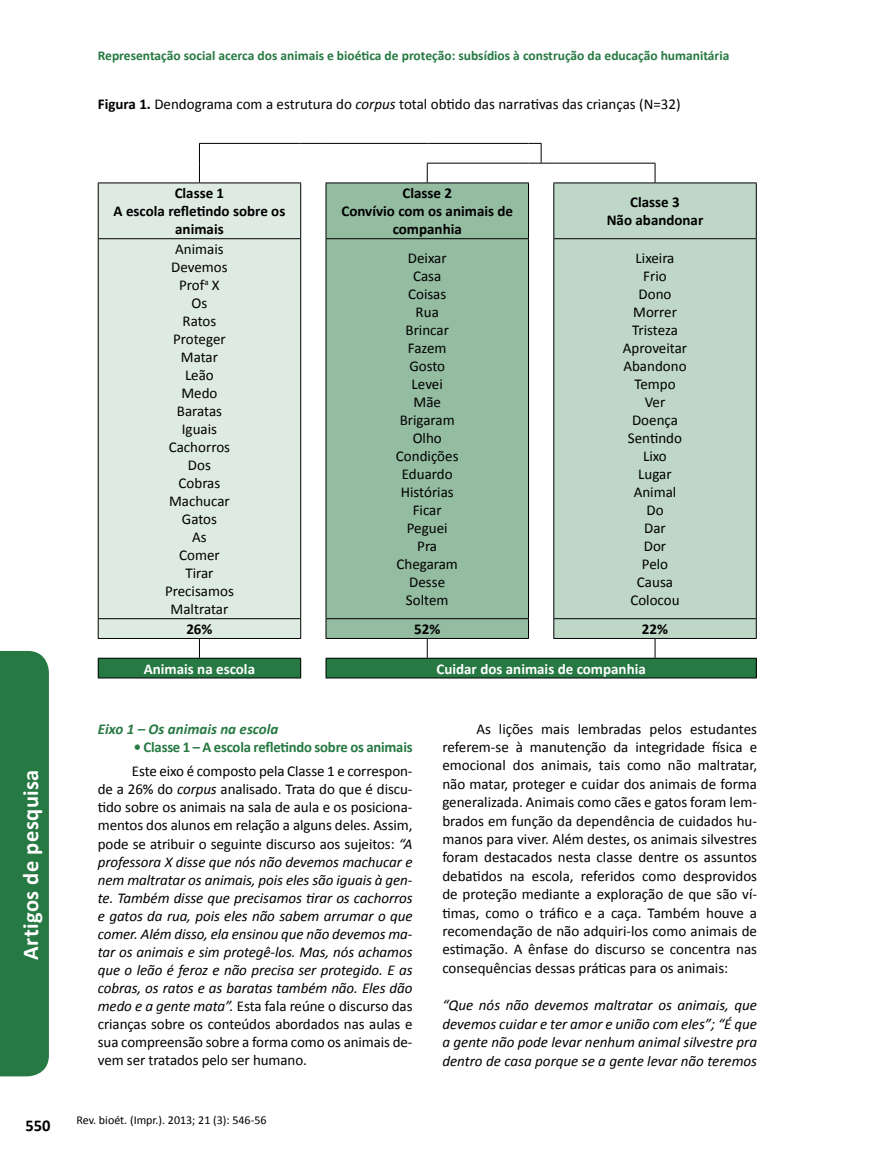
<style>
.page{position:relative;width:872px;height:1170px;background:#fff}
.page>*{position:absolute;margin:0;border:0;box-sizing:border-box;transform-origin:0 0}
.t1{font:700 22.5px "Calibri";letter-spacing:.02em;color:#fff}
.t2{font:700 16.5px "Calibri";color:#000}
.t3{font:15px/18px "Calibri";color:#000;text-align:center}
.t4{font:italic 15px/18px "Calibri";letter-spacing:-.005em;color:#000;text-align:justify}
.t5{font:700 15px/18px "Calibri";color:#000;text-align:center}
.t6{font:700 15px "Calibri";color:#fff}
.t7{font:700 15px "Calibri";letter-spacing:-.015em;color:#267942}
.t8{font:italic 700 15px "Calibri";color:#267942}
.t9{font:700 13.5px "Calibri";color:#267942}
.t10{font:12px "Calibri";color:#000}
.s1{font-weight:700}
.s2{font-style:italic}
.s3{font-style:normal}
</style>
<div class="page">
<div style="left:0;top:651px;width:49px;height:425px;background:#267942"></div>
<div style="left:99px;top:183px;width:201px;height:455px;background:#deebe3"></div>
<div style="left:327px;top:183px;width:201px;height:455px;background:#93bca0"></div>
<div style="left:554px;top:183px;width:202px;height:455px;background:#bed7c6"></div>
<div style="left:98px;top:658px;width:203px;height:20px;background:#267942"></div>
<div style="left:326px;top:658px;width:430px;height:20px;background:#267942"></div>
<hr style="left:199px;top:143px;width:102px;height:1px;background:#000">
<hr style="left:326px;top:143px;width:101px;height:1px;background:#000">
<hr style="left:427px;top:143px;width:101px;height:1px;background:#000">
<svg style="left:199px;top:144px;width:1px;height:38px"></svg>
<hr style="left:427px;top:163px;width:101px;height:1px;background:#000">
<svg style="left:427px;top:163px;width:1px;height:19px"></svg>
<hr style="left:554px;top:163px;width:101px;height:1px;background:#000">
<svg style="left:654px;top:163px;width:1px;height:19px"></svg>
<hr style="left:98px;top:182px;width:101px;height:1px;background:#000">
<hr style="left:98px;top:183px;width:1px;height:55px;background:#000">
<hr style="left:199px;top:182px;width:102px;height:1px;background:#000">
<hr style="left:300px;top:183px;width:1px;height:55px;background:#000">
<hr style="left:326px;top:182px;width:101px;height:1px;background:#000">
<hr style="left:326px;top:183px;width:1px;height:55px;background:#000">
<hr style="left:427px;top:182px;width:102px;height:1px;background:#000">
<hr style="left:528px;top:183px;width:1px;height:55px;background:#000">
<hr style="left:553px;top:182px;width:102px;height:1px;background:#000">
<hr style="left:553px;top:183px;width:1px;height:55px;background:#000">
<hr style="left:655px;top:182px;width:101px;height:1px;background:#000">
<hr style="left:756px;top:183px;width:1px;height:55px;background:#000">
<hr style="left:98px;top:238px;width:101px;height:1px;background:#000">
<hr style="left:98px;top:239px;width:1px;height:379px;background:#000">
<hr style="left:199px;top:238px;width:102px;height:1px;background:#000">
<hr style="left:300px;top:239px;width:1px;height:379px;background:#000">
<hr style="left:326px;top:238px;width:101px;height:1px;background:#000">
<hr style="left:326px;top:239px;width:1px;height:379px;background:#000">
<hr style="left:427px;top:238px;width:102px;height:1px;background:#000">
<hr style="left:528px;top:239px;width:1px;height:379px;background:#000">
<hr style="left:553px;top:238px;width:102px;height:1px;background:#000">
<hr style="left:553px;top:239px;width:1px;height:379px;background:#000">
<hr style="left:655px;top:238px;width:101px;height:1px;background:#000">
<hr style="left:756px;top:239px;width:1px;height:379px;background:#000">
<hr style="left:98px;top:618px;width:101px;height:1px;background:#000">
<svg style="left:98px;top:619px;width:1px;height:19px"></svg>
<hr style="left:199px;top:618px;width:102px;height:1px;background:#000">
<svg style="left:300px;top:619px;width:1px;height:19px"></svg>
<hr style="left:326px;top:618px;width:101px;height:1px;background:#000">
<svg style="left:326px;top:619px;width:1px;height:19px"></svg>
<hr style="left:427px;top:618px;width:102px;height:1px;background:#000">
<svg style="left:528px;top:619px;width:1px;height:19px"></svg>
<hr style="left:553px;top:618px;width:102px;height:1px;background:#000">
<svg style="left:553px;top:619px;width:1px;height:19px"></svg>
<hr style="left:655px;top:618px;width:101px;height:1px;background:#000">
<svg style="left:756px;top:619px;width:1px;height:19px"></svg>
<hr style="left:98px;top:638px;width:101px;height:1px;background:#000">
<hr style="left:199px;top:638px;width:102px;height:1px;background:#000">
<svg style="left:199px;top:638px;width:1px;height:19px"></svg>
<hr style="left:326px;top:638px;width:101px;height:1px;background:#000">
<hr style="left:427px;top:638px;width:102px;height:1px;background:#000">
<svg style="left:427px;top:638px;width:1px;height:19px"></svg>
<hr style="left:553px;top:638px;width:102px;height:1px;background:#000">
<hr style="left:655px;top:638px;width:101px;height:1px;background:#000">
<svg style="left:654px;top:639px;width:1px;height:18px"></svg>
<hr style="left:98px;top:657px;width:101px;height:1px;background:#000">
<svg style="left:98px;top:658px;width:1px;height:19px"></svg>
<hr style="left:199px;top:657px;width:102px;height:1px;background:#000">
<svg style="left:300px;top:658px;width:1px;height:19px"></svg>
<hr style="left:326px;top:657px;width:101px;height:1px;background:#000">
<svg style="left:326px;top:658px;width:1px;height:19px"></svg>
<hr style="left:427px;top:657px;width:101px;height:1px;background:#000">
<svg style="left:528px;top:657px;width:26px;height:1px"></svg>
<hr style="left:554px;top:657px;width:101px;height:1px;background:#000">
<hr style="left:655px;top:657px;width:101px;height:1px;background:#000">
<svg style="left:756px;top:658px;width:1px;height:19px"></svg>
<hr style="left:98px;top:677px;width:101px;height:1px;background:#000">
<hr style="left:199px;top:677px;width:102px;height:1px;background:#000">
<hr style="left:326px;top:677px;width:101px;height:1px;background:#000">
<hr style="left:427px;top:677px;width:101px;height:1px;background:#000">
<svg style="left:528px;top:677px;width:26px;height:1px"></svg>
<hr style="left:554px;top:677px;width:101px;height:1px;background:#000">
<hr style="left:655px;top:677px;width:101px;height:1px;background:#000">
<svg style="left:301px;top:143px;width:25px;height:1px"></svg>
<svg style="left:528px;top:143px;width:26px;height:21px"></svg>
<p class="t9" style="left:98px;top:47px;width:633px">Representação social acerca dos animais e bioética de proteção: subsídios à construção da educação humanitária</p>
<p class="t3" style="left:98px;top:95px;width:584px"><span class="s1">Figura 1.</span> Dendograma com a estrutura do <span class="s2">corpus</span> total obtido das narrativas das crianças (N=32)</p>
<h1 class="t1" style="left:16px;top:959px;width:192px;rotate:-90deg">Artigos de pesquisa</h1>
<p class="t5" style="left:114px;top:184px;width:173px">Classe 1<br>A escola refletindo sobre os animais</p>
<p class="t5" style="left:341px;top:184px;width:173px">Classe 2<br>Convívio com os animais de companhia</p>
<p class="t5" style="left:607px;top:193px;width:98px">Classe 3<br>Não abandonar</p>
<p class="t3" style="left:165px;top:240px;width:70px">Animais<br>Devemos<br>Prof<sup>a</sup> X<br>Os<br>Ratos<br>Proteger<br>Matar<br>Leão<br>Medo<br>Baratas<br>Iguais<br>Cachorros<br>Dos<br>Cobras<br>Machucar<br>Gatos<br>As<br>Comer<br>Tirar<br>Precisamos<br>Maltratar</p>
<p class="t3" style="left:396px;top:249px;width:64px">Deixar<br>Casa<br>Coisas<br>Rua<br>Brincar<br>Fazem<br>Gosto<br>Levei<br>Mãe<br>Brigaram<br>Olho<br>Condições<br>Eduardo<br>Histórias<br>Ficar<br>Peguei<br>Pra<br>Chegaram<br>Desse<br>Soltem</p>
<p class="t3" style="left:623px;top:249px;width:66px">Lixeira<br>Frio<br>Dono<br>Morrer<br>Tristeza<br>Aproveitar<br>Abandono<br>Tempo<br>Ver<br>Doença<br>Sentindo<br>Lixo<br>Lugar<br>Animal<br>Do<br>Dar<br>Dor<br>Pelo<br>Causa<br>Colocou</p>
<p class="t5" style="left:186px;top:620px;width:28px">26%</p>
<p class="t5" style="left:414px;top:620px;width:28px">52%</p>
<p class="t5" style="left:642px;top:620px;width:28px">22%</p>
<p class="t6" style="left:144px;top:659px;width:113px">Animais na escola</p>
<p class="t6" style="left:436px;top:659px;width:211px">Cuidar dos animais de companhia</p>
<p class="t8" style="left:98px;top:719px;width:182px">Eixo 1 – Os animais na escola</p>
<p class="t7" style="left:134px;top:737px;width:280px">• Classe 1 – A escola refletindo sobre os animais</p>
<p class="t4" style="left:98px;top:761px;width:316px;text-indent:34px"><span class="s3">Este eixo é composto pela Classe 1 e correspon&shy;de a 26% do</span> corpus <span class="s3">analisado. Trata do que é discu&shy;tido sobre os animais na sala de aula e os posiciona&shy;mentos dos alunos em relação a alguns deles. Assim, pode se atribuir o seguinte discurso aos sujeitos:</span> “A professora X disse que nós não devemos machucar e nem maltratar os animais, pois eles são iguais à gen&shy;te. Também disse que precisamos tirar os cachorros e gatos da rua, pois eles não sabem arrumar o que comer. Além disso, ela ensinou que não devemos ma&shy;tar os animais e sim protegê-los. Mas, nós achamos que o leão é feroz e não precisa ser protegido. E as cobras, os ratos e as baratas também não. Eles dão medo e a gente mata”. <span class="s3">Esta fala reúne o discurso das crianças sobre os conteúdos abordados nas aulas e sua compreensão sobre a forma como os animais de&shy;vem ser tratados pelo ser humano.</span></p>
<p class="t3" style="left:442px;top:719px;width:316px;line-height:18.5px;text-align:justify;text-indent:34px">As lições mais lembradas pelos estudantes referem-se à manutenção da integridade física e emocional dos animais, tais como não maltratar, não matar, proteger e cuidar dos animais de forma generalizada. Animais como cães e gatos foram lem&shy;brados em função da dependência de cuidados hu&shy;manos para viver. Além destes, os animais silvestres foram destacados nesta classe dentre os assuntos debatidos na escola, referidos como desprovidos de proteção mediante a exploração de que são ví&shy;timas, como o tráfico e a caça. Também houve a recomendação de não adquiri-los como animais de estimação. A ênfase do discurso se concentra nas consequências dessas práticas para os animais:</p>
<p class="t4" style="left:442px;top:995px;width:316px;line-height:18.5px">“Que nós não devemos maltratar os animais, que devemos cuidar e ter amor e união com eles”; “É que a gente não pode levar nenhum animal silvestre pra dentro de casa porque se a gente levar não teremos</p>
<p class="t2" style="left:26px;top:1115px;width:27px">550</p>
<p class="t10" style="left:77px;top:1112px;width:191px">Rev. bioét. (Impr.). 2013; 21 (3): 546-56</p>
</div>
